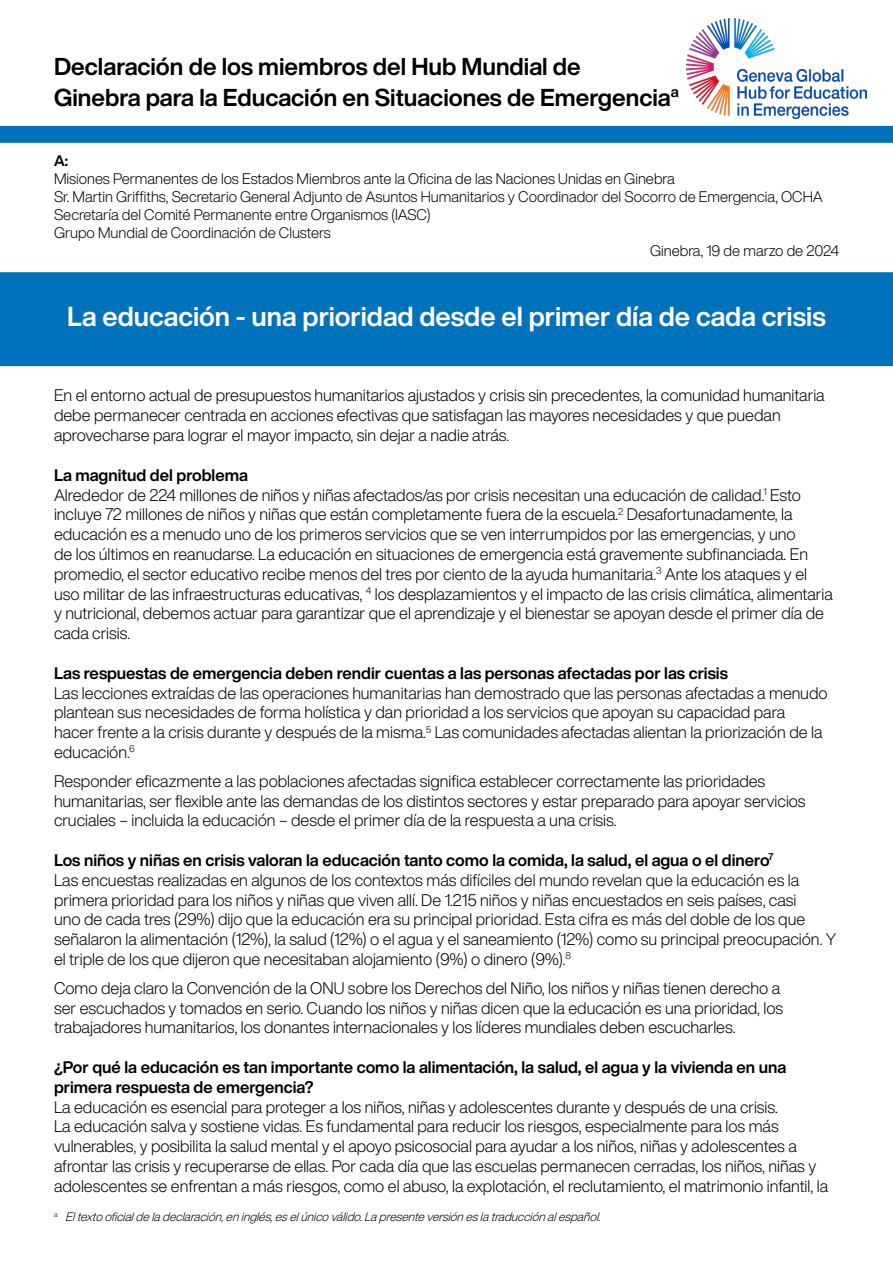
<style>
.page{position:relative;width:893px;height:1263px;background:#fff}
.page>*{position:absolute;margin:0;border:0;box-sizing:border-box;transform-origin:0 0}
.t1{font:700 27px "Helvetica Now Display";color:#fff}
.t2{font:700 24px/30.6px "Helvetica Now Display";color:#000}
.t3{font:300 16.5px/19.8px "Helvetica Now Display";color:#000}
.t4{font:700 16.5px/19.8px "Helvetica Now Display";color:#000}
.t5{font:300 15px "Helvetica Now Display";color:#000}
.t6{font:700 15px "Helvetica Now Display";color:#000}
.t7{font:italic 300 12px "Helvetica Now Display";color:#000}
.s1{font-weight:700}
</style>
<div class="page">
<div style="left:0;top:126px;width:893px;height:17px;background:#0072bc"></div>
<img style="left:686px;top:19px;width:180px;height:99px">
<div style="left:0;top:272px;width:893px;height:94px;background:#0072bc"></div>
<h2 class="t2" style="left:54px;top:51px;width:626px">Declaración de los miembros del Hub Mundial de<br>Ginebra para la Educación en Situaciones de Emergencia<sup>a</sup></h2>
<p class="t6" style="left:54px;top:151px;width:16px">A:</p>
<p class="t5" style="left:54px;top:169px;width:622px">Misiones Permanentes de los Estados Miembros ante la Oficina de las Naciones Unidas en Ginebra</p>
<p class="t5" style="left:54px;top:187px;width:770px">Sr. Martin Griffiths, Secretario General Adjunto de Asuntos Humanitarios y Coordinador del Socorro de Emergencia, OCHA</p>
<p class="t5" style="left:54px;top:205px;width:378px">Secretaría del Comité Permanente entre Organismos (IASC)</p>
<p class="t5" style="left:54px;top:223px;width:278px">Grupo Mundial de Coordinación de Clusters</p>
<p class="t5" style="left:650px;top:241px;width:190px">Ginebra, 19 de marzo de 2024</p>
<h1 class="t1" style="left:67px;top:297px;width:760px">La educación - una prioridad desde el primer día de cada crisis</h1>
<p class="t3" style="left:54px;top:386px;width:772px">En el entorno actual de presupuestos humanitarios ajustados y crisis sin precedentes, la comunidad humanitaria debe permanecer centrada en acciones efectivas que satisfagan las mayores necesidades y que puedan aprovecharse para lograr el mayor impacto, sin dejar a nadie atrás.</p>
<p class="t3" style="left:54px;top:465px;width:780px"><span class="s1">La magnitud del problema<br></span>Alrededor de 224 millones de niños y niñas afectados/as por crisis necesitan una educación de calidad.<sup>1</sup> Esto incluye 72 millones de niños y niñas que están completamente fuera de la escuela.<sup>2</sup> Desafortunadamente, la educación es a menudo uno de los primeros servicios que se ven interrumpidos por las emergencias, y uno<br>de los últimos en reanudarse. La educación en situaciones de emergencia está gravemente subfinanciada. En promedio, el sector educativo recibe menos del tres por ciento de la ayuda humanitaria.<sup>3</sup> Ante los ataques y el uso militar de las infraestructuras educativas, <sup>4</sup> los desplazamientos y el impacto de las crisis climática, alimentaria y nutricional, debemos actuar para garantizar que el aprendizaje y el bienestar se apoyan desde el primer día de cada crisis.</p>
<p class="t4" style="left:54px;top:663px;width:675px">Las respuestas de emergencia deben rendir cuentas a las personas afectadas por las crisis</p>
<p class="t3" style="left:54px;top:683px;width:775px">Las lecciones extraídas de las operaciones humanitarias han demostrado que las personas afectadas a menudo plantean sus necesidades de forma holística y dan prioridad a los servicios que apoyan su capacidad para hacer frente a la crisis durante y después de la misma.<sup>5</sup> Las comunidades afectadas alientan la priorización de la educación.<sup>6</sup></p>
<p class="t3" style="left:54px;top:771px;width:753px">Responder eficazmente a las poblaciones afectadas significa establecer correctamente las prioridades humanitarias, ser flexible ante las demandas de los distintos sectores y estar preparado para apoyar servicios cruciales – incluida la educación – desde el primer día de la respuesta a una crisis.</p>
<p class="t3" style="left:54px;top:850px;width:784px"><span class="s1">Los niños y niñas en crisis valoran la educación tanto como la comida, la salud, el agua o el dinero</span><sup>7<br></sup>Las encuestas realizadas en algunos de los contextos más difíciles del mundo revelan que la educación es la primera prioridad para los niños y niñas que viven allí. De 1.215 niños y niñas encuestados en seis países, casi<br>uno de cada tres (29%) dijo que la educación era su principal prioridad. Esta cifra es más del doble de los que señalaron la alimentación (12%), la salud (12%) o el agua y el saneamiento (12%) como su principal preocupación. Y el triple de los que dijeron que necesitaban alojamiento (9%) o dinero (9%).<sup>8</sup></p>
<p class="t3" style="left:54px;top:978px;width:731px">Como deja claro la Convención de la ONU sobre los Derechos del Niño, los niños y niñas tienen derecho a ser escuchados y tomados en serio. Cuando los niños y niñas dicen que la educación es una prioridad, los trabajadores humanitarios, los donantes internacionales y los líderes mundiales deben escucharles.</p>
<p class="t4" style="left:54px;top:1057px;width:734px">¿Por qué la educación es tan importante como la alimentación, la salud, el agua y la vivienda en una primera respuesta de emergencia?</p>
<p class="t3" style="left:54px;top:1097px;width:776px">La educación es esencial para proteger a los niños, niñas y adolescentes durante y después de una crisis.<br>La educación salva y sostiene vidas. Es fundamental para reducir los riesgos, especialmente para los más vulnerables, y posibilita la salud mental y el apoyo psicosocial para ayudar a los niños, niñas y adolescentes a afrontar las crisis y recuperarse de ellas. Por cada día que las escuelas permanecen cerradas, los niños, niñas y adolescentes se enfrentan a más riesgos, como el abuso, la explotación, el reclutamiento, el matrimonio infantil, la</p>
<p class="t7" style="left:54px;top:1209px;width:552px"><sup>a</sup> Eltextooficialdeladeclaración,eninglés,eselúnicoválido.Lapresenteversióneslatraducciónalespañol.</p>
</div>
